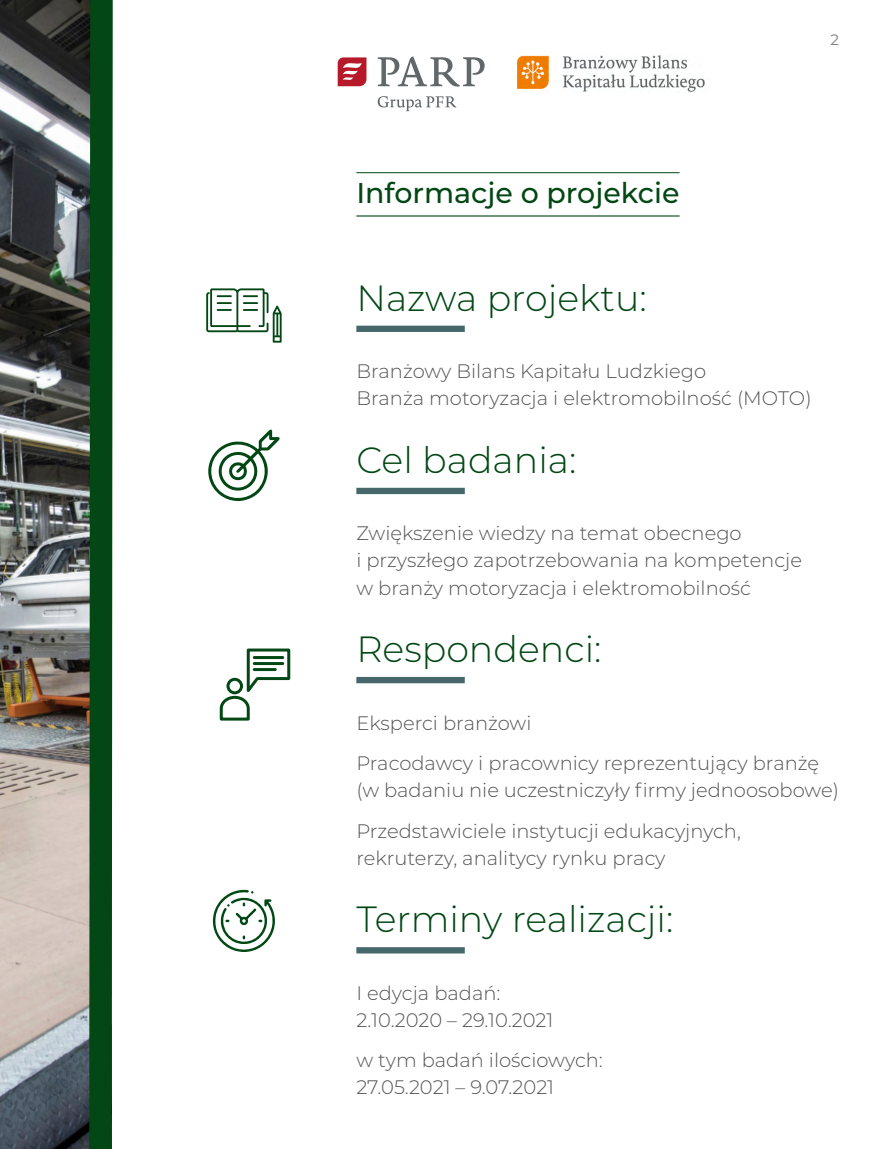
<style>
.page{position:relative;width:893px;height:1149px;background:#fff}
.page>*{position:absolute;margin:0;border:0;box-sizing:border-box;transform-origin:0 0}
.t1{font:300 36.45px "Montserrat";color:#024714}
.t2{font:500 28.5px "Montserrat";color:#024714}
.t3{font:300 19.5px/27px "Montserrat";color:#555454}
.t4{font:15px "Montserrat";color:#7c7c7b}
</style>
<div class="page">
<img style="left:0;top:0;width:78px;height:1148px">
<svg style="left:78px;top:0;width:35px;height:1148px;background:#345a3c"></svg>
<hr style="left:356px;top:172px;width:323px;height:1px;background:#024714">
<hr style="left:356px;top:215px;width:323px;height:1px;background:#024714">
<div style="left:356px;top:325px;width:109px;height:7px;background:#46686b"></div>
<div style="left:356px;top:487px;width:109px;height:7px;background:#46686b"></div>
<div style="left:356px;top:676px;width:109px;height:7px;background:#46686b"></div>
<svg style="left:356px;top:947px;width:109px;height:6px"></svg>
<svg style="left:206px;top:288px;width:76px;height:54px"></svg>
<svg style="left:208px;top:429px;width:72px;height:72px"></svg>
<svg style="left:219px;top:648px;width:72px;height:73px"></svg>
<svg style="left:213px;top:889px;width:62px;height:62px"></svg>
<img style="left:517px;top:55px;width:188px;height:37px">
<svg style="left:338px;top:57px;width:28px;height:29px"></svg>
<svg style="left:378px;top:56px;width:107px;height:31px"></svg>
<svg style="left:378px;top:96px;width:78px;height:15px"></svg>
<p class="t4" style="left:830px;top:29px;width:10px">2</p>
<h2 class="t2" style="left:356px;top:172px;width:325px">Informacje o projekcie</h2>
<h3 class="t1" style="left:356px;top:273px;width:292px">Nazwa projektu:</h3>
<p class="t3" style="left:356px;top:357px;width:457px">Branżowy Bilans Kapitału Ludzkiego<br>Branża motoryzacja i elektromobilność (MOTO)</p>
<h3 class="t1" style="left:356px;top:435px;width:222px">Cel badania:</h3>
<p class="t3" style="left:356px;top:519px;width:447px">Zwiększenie wiedzy na temat obecnego<br>i przyszłego zapotrzebowania na kompetencje w branży motoryzacja i elektromobilność</p>
<h3 class="t1" style="left:356px;top:624px;width:247px">Respondenci:</h3>
<p class="t3" style="left:356px;top:701px;width:464px;line-height:40.5px">Eksperci branżowi<br>Pracodawcy i pracownicy reprezentujący branżę</p>
<p class="t3" style="left:356px;top:769px;width:484px;line-height:40.5px">(w badaniu nie uczestniczyły firmy jednoosobowe)<br>Przedstawiciele instytucji edukacyjnych,</p>
<p class="t3" style="left:356px;top:843px;width:311px">rekruterzy, analitycy rynku pracy</p>
<h3 class="t1" style="left:356px;top:894px;width:319px">Terminy realizacji:</h3>
<p class="t3" style="left:356px;top:978px;width:199px">I edycja badań:<br>2.10.2020 – 29.10.2021</p>
<p class="t3" style="left:356px;top:1045px;width:248px">w tym badań ilościowych:<br>27.05.2021 – 9.07.2021</p>
</div>
